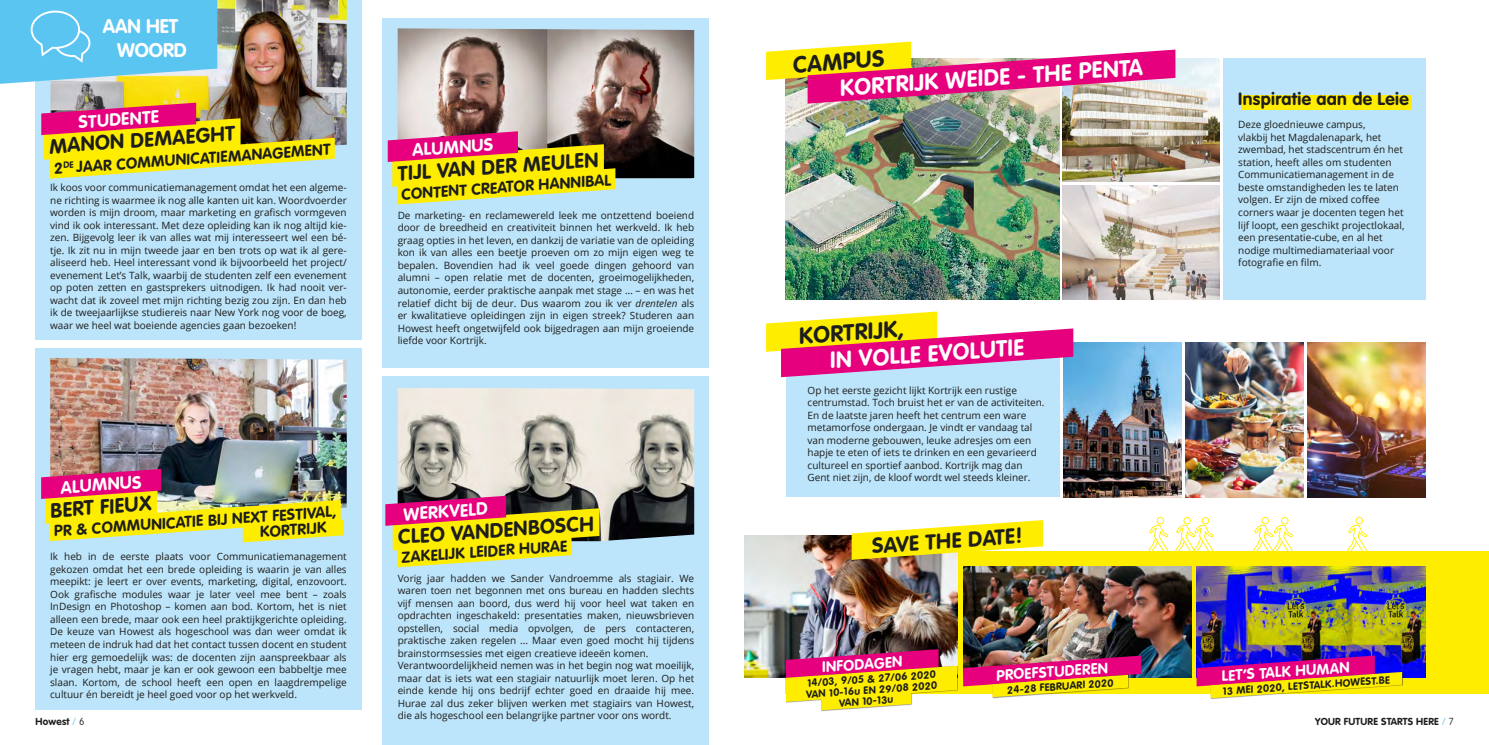
<style>
.page{position:relative;width:1489px;height:745px;background:#fff}
.page>*{position:absolute;margin:0;border:0;box-sizing:border-box;transform-origin:0 0}
.t1{font:700 22.88px "VAG Rounded Std";color:#fff}
.t2{font:700 22.88px "VAG Rounded Std";color:#1d1d1b}
.t3{font:700 21.25px "VAG Rounded Std";color:#1d1d1b}
.t4{font:700 20.5px "VAG Rounded Std";color:#1d1d1b}
.t5{font:700 19.5px/23.4px "VAG Rounded Std";color:#fff}
.t6{font:700 17.5px "VAG Rounded Std";color:#fff}
.t7{font:700 17.5px "VAG Rounded Std";letter-spacing:.02em;color:#1d1d1b}
.t8{font:700 15.38px/15.2px "VAG Rounded Std";color:#1d1d1b}
.t9{font:700 14.88px "VAG Rounded Std";color:#fff}
.t10{font:700 10.38px/10.8px "VAG Rounded Std";color:#1d1d1b}
.t11{font:10px/12.5px "Open Sans";color:#1d1d1b;text-align:justify}
.t12{font:700 10px "VAG Rounded Std";letter-spacing:.02em;color:#1d1d1b}
.s1{font-style:italic}
.s2{font-weight:100;color:#5bc5f2}
.s3{font-weight:100}
</style>
<div class="page">
<div style="left:35px;top:348px;width:326px;height:361px;background:#bce4fa"></div>
<div style="left:383px;top:18px;width:326px;height:349px;background:#bce4fa"></div>
<div style="left:383px;top:376px;width:326px;height:368px;background:#bce4fa"></div>
<div style="left:35px;top:0;width:326px;height:339px;background:#bce4fa"></div>
<img style="left:51px;top:0;width:296px;height:102px">
<img style="left:50px;top:358px;width:297px;height:110px">
<img style="left:397px;top:28px;width:297px;height:150px">
<img style="left:397px;top:388px;width:297px;height:152px">
<svg style="left:41px;top:102px;width:306px;height:77px"></svg>
<svg style="left:382px;top:128px;width:254px;height:88px"></svg>
<svg style="left:0;top:0;width:217px;height:84px;background:#6bc8e9"></svg>
<svg style="left:41px;top:468px;width:586px;height:111px"></svg>
<div style="left:1222px;top:58px;width:203px;height:241px;background:#bce4fa"></div>
<div style="left:786px;top:343px;width:273px;height:154px;background:#bce4fa"></div>
<img style="left:786px;top:104px;width:273px;height:195px">
<img style="left:1063px;top:342px;width:117px;height:155px">
<img style="left:1185px;top:342px;width:117px;height:155px">
<img style="left:1307px;top:342px;width:118px;height:155px">
<img style="left:1062px;top:58px;width:157px;height:124px">
<img style="left:1062px;top:186px;width:157px;height:113px">
<div style="left:1241px;top:95px;width:170px;height:14px;background:#ffed00"></div>
<svg style="left:766px;top:311px;width:307px;height:66px"></svg>
<img style="left:766px;top:42px;width:409px;height:62px">
<div style="left:786px;top:551px;width:702px;height:142px;background:#ffed00"></div>
<img style="left:744px;top:535px;width:213px;height:142px">
<svg style="left:851px;top:520px;width:191px;height:39px"></svg>
<svg style="left:1148px;top:517px;width:20px;height:34px"></svg>
<svg style="left:1175px;top:517px;width:38px;height:34px"></svg>
<svg style="left:1253px;top:517px;width:39px;height:34px"></svg>
<svg style="left:1347px;top:517px;width:20px;height:34px"></svg>
<img style="left:1196px;top:566px;width:229px;height:111px">
<div style="left:1210px;top:671px;width:192px;height:28px;background:#1d1d1b;opacity:.5"></div>
<svg style="left:1196px;top:655px;width:205px;height:42px"></svg>
<img style="left:963px;top:566px;width:228px;height:111px">
<div style="left:992px;top:674px;width:137px;height:24px;background:#1d1d1b;opacity:.5"></div>
<img style="left:963px;top:655px;width:178px;height:41px">
<div style="left:785px;top:665px;width:173px;height:46px;background:#1d1d1b;opacity:.5"></div>
<svg style="left:786px;top:648px;width:171px;height:61px"></svg>
<h3 class="t5" style="left:117px;top:16px;width:71px;text-indent:-14px">AAN HET<br>WOORD</h3>
<h3 class="t6" style="left:77px;top:112px;width:82px;rotate:-4deg">STUDENTE</h3>
<h3 class="t4" style="left:48px;top:134px;width:188px;rotate:-4deg">MANON DEMAEGHT</h3>
<h3 class="t8" style="left:53px;top:161px;width:278px;rotate:-4deg">2<sup>DE</sup> JAAR COMMUNICATIEMANAGEMENT</h3>
<p class="t11" style="left:50px;top:181px;width:298px">Ik koos voor communicatiemanagement omdat het een algeme&shy;ne richting is waarmee ik nog alle kanten uit kan. Woordvoerder worden is mijn droom, maar marketing en grafisch vormgeven vind ik ook interessant. Met deze opleiding kan ik nog altijd kie&shy;zen. Bijgevolg leer ik van alles wat mij interesseert wel een bee tje. Ik zit nu in mijn tweede jaar en ben trots op wat ik al gere&shy;aliseerd heb. Heel interessant vond ik bijvoorbeeld het project/ evenement Let’s Talk, waarbij de studenten zelf een evenement op poten zetten en gastsprekers uitnodigen. Ik had nooit ver&shy;wacht dat ik zoveel met mijn richting bezig zou zijn. En dan heb ik de tweejaarlijkse studiereis naar New York nog voor de boeg, waar we heel wat boeiende agencies gaan bezoeken!</p>
<h3 class="t6" style="left:411px;top:140px;width:83px;rotate:-4deg">ALUMNUS</h3>
<h3 class="t4" style="left:396px;top:161px;width:202px;rotate:-4deg">TIJL VAN DER MEULEN</h3>
<h3 class="t8" style="left:400px;top:187px;width:212px;rotate:-4deg">CONTENT CREATOR HANNIBAL</h3>
<p class="t11" style="left:397px;top:209px;width:298px">De marketing- en reclamewereld leek me ontzettend boeiend door de breedheid en creativiteit binnen het werkveld. Ik heb graag opties in het leven, en dankzij de variatie van de opleiding kon ik van alles een beetje proeven om zo mijn eigen weg te bepalen. Bovendien had ik veel goede dingen gehoord van alumni – open relatie met de docenten, groeimogelijkheden, autonomie, eerder praktische aanpak met stage … – en was het relatief dicht bij de deur. Dus waarom zou ik ver <span class="s1">drentelen</span> als er kwalitatieve opleidingen zijn in eigen streek? Studeren aan Howest heeft ongetwijfeld ook bijgedragen aan mijn groeiende liefde voor Kortrijk.</p>
<h1 class="t2" style="left:791px;top:51px;width:93px;rotate:-4deg">CAMPUS</h1>
<h1 class="t1" style="left:838px;top:75px;width:305px;rotate:-4deg">KORTRIJK WEIDE - THE PENTA</h1>
<h1 class="t2" style="left:797px;top:322px;width:107px;rotate:-4deg">KORTRIJK,</h1>
<h1 class="t1" style="left:828px;top:347px;width:196px;rotate:-4deg">IN VOLLE EVOLUTIE</h1>
<h3 class="t7" style="left:1238px;top:89px;width:172px">Inspiratie aan de Leie</h3>
<p class="t11" style="left:1238px;top:118px;width:168px;text-align:left">Deze gloednieuwe campus,<br>vlakbij het Magdalenapark, het zwembad, het stadscentrum én het station, heeft alles om studenten<br>Communicatiemanagement in de beste omstandigheden les te laten volgen. Er zijn de mixed coffee corners waar je docenten tegen het lijf loopt, een geschikt projectlokaal, een presentatie-cube, en al het nodige multimediamateriaal voor fotografie en film.</p>
<p class="t11" style="left:807px;top:383px;width:238px;text-align:left">Op het eerste gezicht lijkt Kortrijk een rustige centrumstad. Toch bruist het er van de activiteiten.<br>En de laatste jaren heeft het centrum een ware metamorfose ondergaan. Je vindt er vandaag tal van moderne gebouwen, leuke adresjes om een hapje te eten of iets te drinken en een gevarieerd cultureel en sportief aanbod. Kortrijk mag dan Gent niet zijn, de kloof wordt wel steeds kleiner.</p>
<h3 class="t6" style="left:60px;top:477px;width:83px;rotate:-4deg">ALUMNUS</h3>
<h3 class="t8" style="left:258px;top:509px;width:79px;text-indent:-205px;rotate:-4deg">PR &amp; COMMUNICATIE BIJ NEXT FESTIVAL,<br>KORTRIJK</h3>
<h3 class="t4" style="left:49px;top:498px;width:103px;rotate:-4deg">BERT FIEUX</h3>
<h3 class="t6" style="left:402px;top:503px;width:86px;rotate:-4deg">WERKVELD</h3>
<h3 class="t4" style="left:397px;top:524px;width:197px;rotate:-4deg">CLEO VANDENBOSCH</h3>
<h2 class="t3" style="left:870px;top:533px;width:152px;rotate:-4deg">SAVE THE DATE!</h2>
<h3 class="t8" style="left:400px;top:550px;width:168px;rotate:-4deg">ZAKELIJK LEIDER HURAE</h3>
<p class="t11" style="left:50px;top:550px;width:298px">Ik heb in de eerste plaats voor Communicatiemanagement gekozen omdat het een brede opleiding is waarin je van alles meepikt: je leert er over events, marketing, digital, enzovoort.<br>Ook grafische modules waar je later veel mee bent – zoals InDesign en Photoshop – komen aan bod. Kortom, het is niet alleen een brede, maar ook een heel praktijkgerichte opleiding.<br>De keuze van Howest als hogeschool was dan weer omdat ik meteen de indruk had dat het contact tussen docent en student hier erg gemoedelijk was: de docenten zijn aanspreekbaar als je vragen hebt, maar je kan er ook gewoon een babbeltje mee slaan. Kortom, de school heeft een open en laagdrempelige cultuur én bereidt je heel goed voor op het werkveld.</p>
<p class="t11" style="left:397px;top:571px;width:298px;text-align:left">Vorig jaar hadden we Sander Vandroemme als stagiair. We waren toen net begonnen met ons bureau en hadden slechts vijf mensen aan boord, dus werd hij voor heel wat taken en opdrachten ingeschakeld: presentaties maken, nieuwsbrieven opstellen, social media opvolgen, de pers contacteren, praktische zaken regelen ... Maar even goed mocht hij tijdens brainstormsessies met eigen creatieve ideeën komen.<br>Verantwoordelijkheid nemen was in het begin nog wat moeilijk, maar dat is iets wat een stagiair natuurlijk moet leren. Op het einde kende hij ons bedrijf echter goed en draaide hij mee.<br>Hurae zal dus zeker blijven werken met stagiairs van Howest, die als hogeschool een belangrijke partner voor ons wordt.</p>
<h3 class="t9" style="left:821px;top:658px;width:82px;rotate:-4deg">INFODAGEN</h3>
<p class="t10" style="left:837px;top:686px;width:100px;text-indent:-33px;rotate:-4deg">VAN 10-16u EN 29/08 2020<br>VAN 10-13u</p>
<h3 class="t9" style="left:1220px;top:666px;width:129px;rotate:-4deg">LET’S TALK HUMAN</h3>
<h3 class="t9" style="left:995px;top:666px;width:113px;rotate:-4deg">PROEFSTUDEREN</h3>
<p class="t10" style="left:1006px;top:684px;width:108px;rotate:-4deg">24-28 FEBRUARI 2020</p>
<p class="t10" style="left:806px;top:677px;width:130px;rotate:-4deg">14/03, 9/05 &amp; 27/06 2020</p>
<p class="t10" style="left:1222px;top:686px;width:169px;rotate:-4deg">13 MEI 2020, LETSTALK.HOWEST.BE</p>
<p class="t12" style="left:35px;top:715px;width:51px">Howest <span class="s2">/</span> <span class="s3">6</span></p>
<p class="t12" style="left:1314px;top:715px;width:140px">YOUR FUTURE STARTS HERE <span class="s2">/</span> <span class="s3">7</span></p>
</div>
